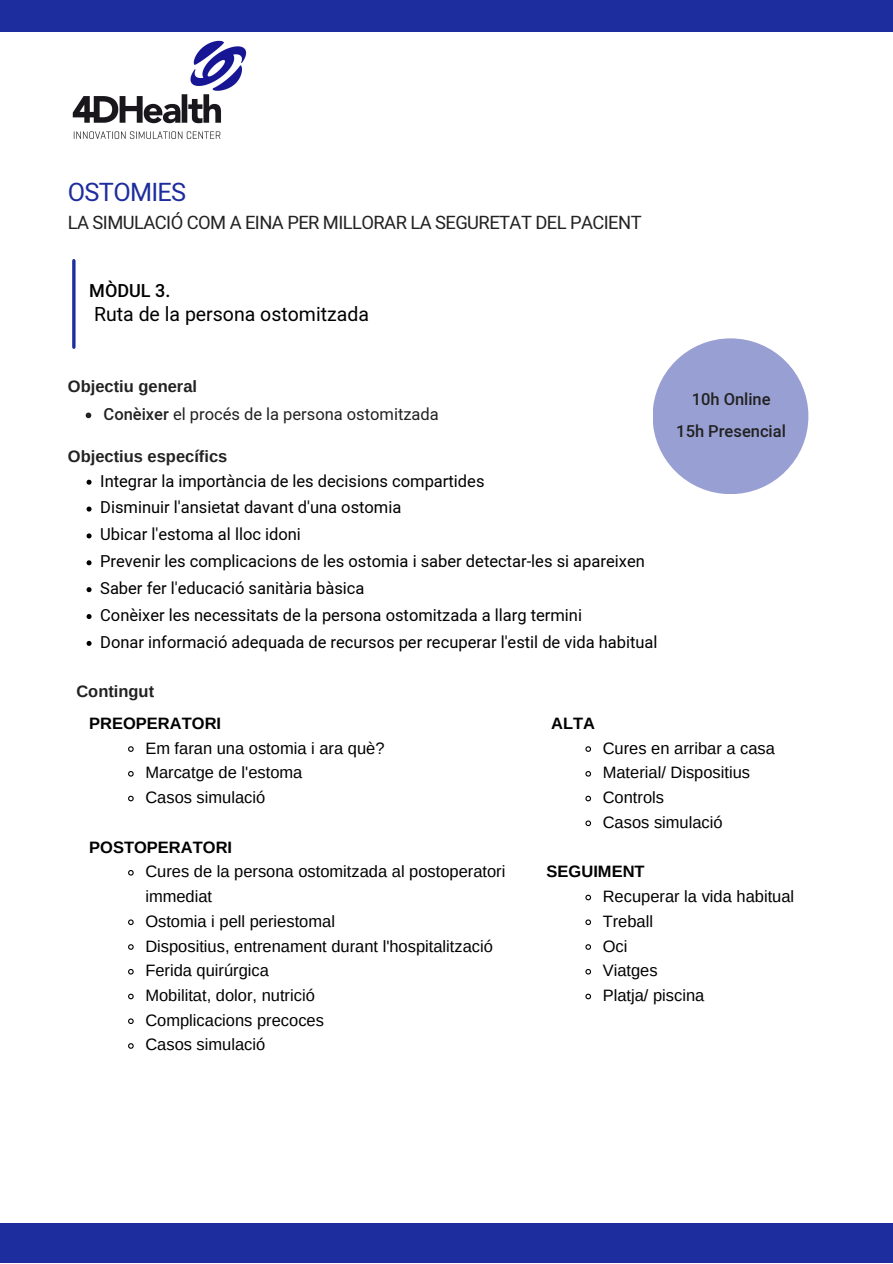
<style>
.page{position:relative;width:893px;height:1264px;background:#fff}
.page>*{position:absolute;margin:0;border:0;box-sizing:border-box;transform-origin:0 0}
.t1{font:25.2px "Mardoto";letter-spacing:-.025em;color:#1d2d9d}
.t2{font:19.5px "Mardoto";color:#000}
.t3{font:18.3px "Mardoto";letter-spacing:-.03em;color:#222}
.t4{font:500 18px "Mardoto";color:#000}
.t5{font:16.5px/24.8px "Arimo";color:#000}
.t6{font:16.5px/26.8px "Mardoto";color:#000}
.t7{font:700 16.5px "Arimo";color:#222}
.t8{font:700 16.5px "Arimo";color:#000}
.t9{font:16.5px "Mardoto";color:#222}
.t10{font:500 16.5px/31.5px "Mardoto";color:#222;text-align:center}
.s1{font-weight:500}
</style>
<div class="page">
<img style="left:72px;top:41px;width:174px;height:98px">
<div style="left:0;top:0;width:892px;height:32px;background:#1d2d9d"></div>
<div style="left:0;top:1223px;width:892px;height:39px;background:#1d2d9d"></div>
<svg style="left:87px;top:479px;width:4px;height:5px"></svg>
<svg style="left:87px;top:506px;width:4px;height:5px"></svg>
<svg style="left:87px;top:533px;width:4px;height:5px"></svg>
<svg style="left:87px;top:560px;width:4px;height:5px"></svg>
<svg style="left:87px;top:587px;width:4px;height:5px"></svg>
<svg style="left:87px;top:614px;width:4px;height:5px"></svg>
<svg style="left:87px;top:641px;width:4px;height:5px"></svg>
<svg style="left:128px;top:746px;width:6px;height:6px"></svg>
<svg style="left:128px;top:771px;width:6px;height:6px"></svg>
<svg style="left:128px;top:795px;width:6px;height:7px"></svg>
<svg style="left:128px;top:870px;width:6px;height:6px"></svg>
<svg style="left:128px;top:919px;width:6px;height:6px"></svg>
<svg style="left:128px;top:944px;width:6px;height:6px"></svg>
<svg style="left:128px;top:969px;width:6px;height:6px"></svg>
<svg style="left:128px;top:993px;width:6px;height:7px"></svg>
<svg style="left:128px;top:1018px;width:6px;height:6px"></svg>
<svg style="left:128px;top:1043px;width:6px;height:6px"></svg>
<svg style="left:86px;top:412px;width:5px;height:6px"></svg>
<svg style="left:585px;top:746px;width:6px;height:6px"></svg>
<svg style="left:585px;top:771px;width:7px;height:6px"></svg>
<svg style="left:585px;top:795px;width:7px;height:7px"></svg>
<svg style="left:585px;top:820px;width:7px;height:7px"></svg>
<svg style="left:585px;top:894px;width:7px;height:7px"></svg>
<svg style="left:585px;top:919px;width:7px;height:6px"></svg>
<svg style="left:585px;top:944px;width:6px;height:6px"></svg>
<svg style="left:585px;top:969px;width:7px;height:6px"></svg>
<svg style="left:585px;top:993px;width:7px;height:7px"></svg>
<svg style="left:72px;top:261px;width:4px;height:86px"></svg>
<div style="left:652px;top:338px;width:156px;height:156px;background:#989fd2;border-radius:50%"></div>
<h1 class="t1" style="left:68px;top:178px;width:120px">OSTOMIES</h1>
<p class="t3" style="left:68px;top:212px;width:575px">LA SIMULACIÓ COM A EINA PER MILLORAR LA SEGURETAT DEL PACIENT</p>
<p class="t4" style="left:89px;top:280px;width:83px">MÒDUL 3.</p>
<p class="t2" style="left:94px;top:303px;width:276px">Ruta de la persona ostomitzada</p>
<p class="t7" style="left:68px;top:377px;width:131px">Objectiu general</p>
<p class="t9" style="left:104px;top:405px;width:337px"><span class="s1">Conèixer</span> el procés de la persona ostomitzada</p>
<p class="t7" style="left:68px;top:446px;width:161px">Objectius específics</p>
<p class="t6" style="left:100px;top:467px;width:559px">Integrar la importància de les decisions compartides<br>Disminuir l'ansietat davant d'una ostomia<br>Ubicar l'estoma al lloc idoni<br>Prevenir les complicacions de les ostomia i saber detectar-les si apareixen Saber fer l'educació sanitària bàsica<br>Conèixer les necessitats de la persona ostomitzada a llarg termini<br>Donar informació adequada de recursos per recuperar l'estil de vida habitual</p>
<p class="t7" style="left:76px;top:682px;width:79px">Contingut</p>
<p class="t8" style="left:89px;top:714px;width:133px">PREOPERATORI</p>
<p class="t8" style="left:551px;top:714px;width:45px">ALTA</p>
<p class="t10" style="left:676px;top:383px;width:111px">10h Online<br>15h Presencial</p>
<p class="t5" style="left:145px;top:735px;width:241px">Em faran una ostomia i ara què?<br>Marcatge de l'estoma<br>Casos simulació</p>
<p class="t8" style="left:89px;top:837px;width:144px">POSTOPERATORI</p>
<p class="t5" style="left:145px;top:859px;width:361px">Cures de la persona ostomitzada al postoperatori immediat<br>Ostomia i pell periestomal<br>Dispositius, entrenament durant l'hospitalització<br>Ferida quirúrgica<br>Mobilitat, dolor, nutrició<br>Complicacions precoces<br>Casos simulació</p>
<p class="t5" style="left:602px;top:735px;width:174px">Cures en arribar a casa<br>Material/ Dispositius<br>Controls<br>Casos simulació</p>
<p class="t8" style="left:546px;top:862px;width:99px">SEGUIMENT</p>
<p class="t5" style="left:602px;top:883px;width:193px">Recuperar la vida habitual<br>Treball<br>Oci<br>Viatges<br>Platja/ piscina</p>
</div>
